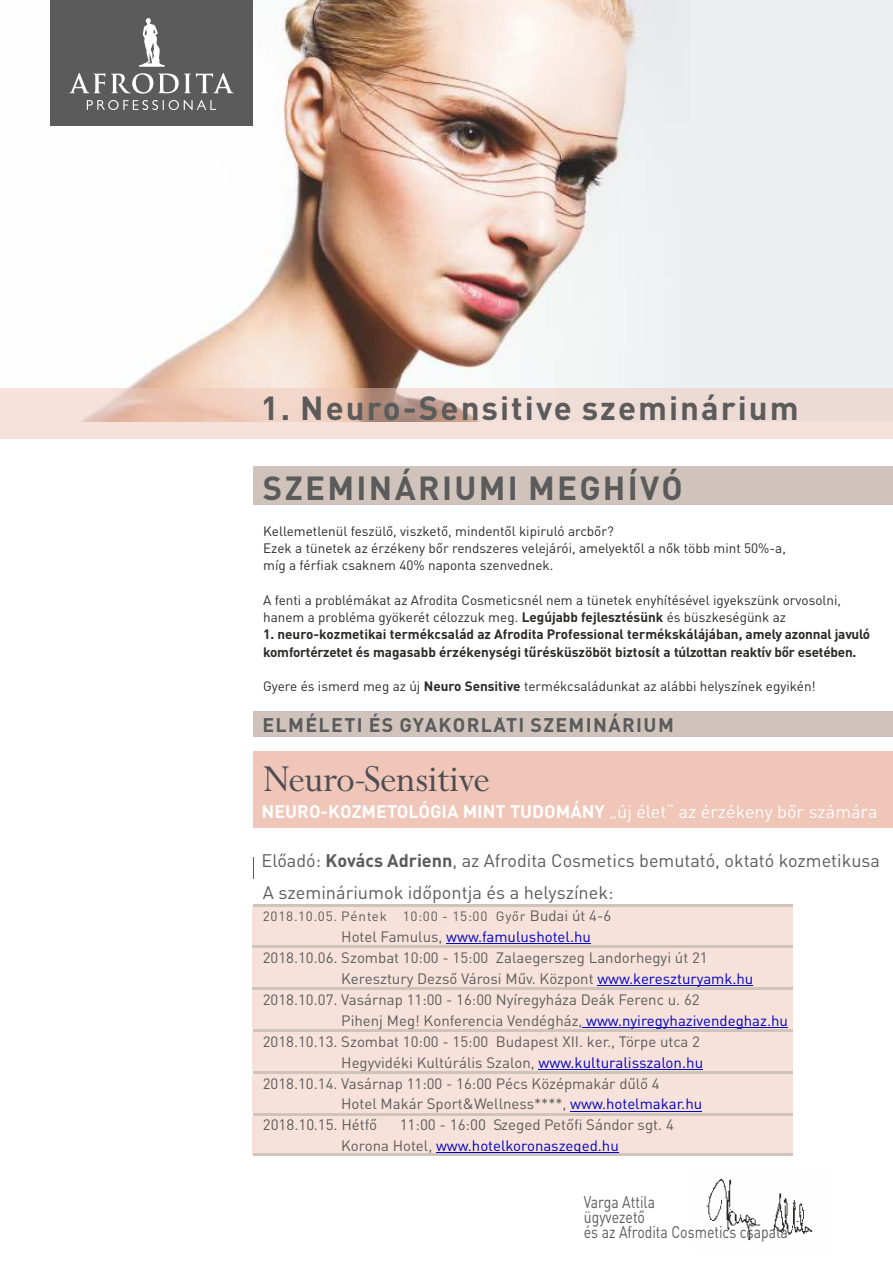
<style>
.page{position:relative;width:893px;height:1263px;background:#fff}
.page>*{position:absolute;margin:0;border:0;box-sizing:border-box;transform-origin:0 0}
.t1{font:42.9px "Perpetua";letter-spacing:-.005em;color:#4d4e53;scale:.96 1}
.t2{font:700 33px "DIN Pro";letter-spacing:.06em;color:#5b5b5b}
.t3{font:700 19.5px "DIN Pro";letter-spacing:.07em;color:#5b5b5b}
.t4{font:18px/32.1px "DIN Pro";color:#5b5b5b}
.t5{font:700 18px "DIN Pro";color:#fefefe}
.t6{font:16.8px/15px "DIN Pro";color:#5b5b5b;scale:.84 1}
.t7{font:15px "DIN Pro";color:#5b5b5b}
.t8{font:14.85px "DIN Pro";color:#5b5b5b}
.t9{font:14.85px "DIN Pro";color:#0000c4}
.t10{font:13.5px/17.2px "DIN Pro";color:#2b2a29}
.t11{font:700 13.5px/17.2px "DIN Pro";color:#2b2a29}
.t12{font:13.35px "DIN Pro";letter-spacing:.06em;color:#5b5b5b}
.s1{font-weight:700}
.s2{font-weight:400}
.s3{font-size:14.85px}
.s4{color:#5b5b5b}
.s5{color:#0000c4}
.s6{font-size:15px;color:#0000c4}
</style>
<div class="page">
<div style="left:253px;top:947px;width:540px;height:40px;background:#f7e2db"></div>
<div style="left:253px;top:1074px;width:540px;height:39px;background:#f7e2db"></div>
<div style="left:252px;top:1116px;width:540px;height:39px;background:#f7e2db"></div>
<div style="left:253px;top:1031px;width:540px;height:40px;background:#f7e2db"></div>
<div style="left:253px;top:990px;width:540px;height:39px;background:#f7e2db"></div>
<div style="left:253px;top:906px;width:540px;height:39px;background:#f7e2db"></div>
<div style="left:253px;top:466px;width:640px;height:38px;background:#cfc3bc"></div>
<img style="left:0;top:0;width:893px;height:389px">
<div style="left:0;top:389px;width:893px;height:50px;background:#efc6b8;opacity:.5"></div>
<div style="left:50px;top:0;width:203px;height:125px;background:#5b5b5b"></div>
<svg style="left:87px;top:100px;width:129px;height:10px"></svg>
<svg style="left:69px;top:73px;width:165px;height:21px"></svg>
<svg style="left:139px;top:18px;width:26px;height:49px"></svg>
<div style="left:253px;top:751px;width:640px;height:76px;background:#efc6b8"></div>
<div style="left:253px;top:711px;width:640px;height:26px;background:#cfc3bc"></div>
<svg style="left:253px;top:857px;width:1px;height:21px"></svg>
<hr style="left:446px;top:943px;width:145px;height:1px;background:#0000c4">
<hr style="left:597px;top:985px;width:156px;height:1px;background:#0000c4">
<hr style="left:586px;top:1027px;width:202px;height:1px;background:#0000c4">
<hr style="left:538px;top:1069px;width:165px;height:1px;background:#0000c4">
<hr style="left:570px;top:1111px;width:132px;height:1px;background:#0000c4">
<hr style="left:436px;top:1152px;width:183px;height:1px;background:#0000c4">
<img style="left:706px;top:1178px;width:107px;height:63px">
<hr style="left:253px;top:945px;width:540px;height:3px;background:#cfc3bc">
<hr style="left:253px;top:987px;width:540px;height:2px;background:#cfc3bc">
<hr style="left:253px;top:1029px;width:540px;height:3px;background:#cfc3bc">
<hr style="left:253px;top:1071px;width:540px;height:3px;background:#cfc3bc">
<hr style="left:253px;top:1113px;width:540px;height:3px;background:#cfc3bc">
<hr style="left:253px;top:1153px;width:539px;height:3px;background:#cfc3bc">
<hr style="left:253px;top:904px;width:540px;height:3px;background:#cfc3bc">
<h2 class="t2" style="left:261px;top:394px;width:539px">1. Neuro-Sensitive szeminárium</h2>
<h2 class="t2" style="left:263px;top:475px;width:421px">SZEMINÁRIUMI MEGHÍVÓ</h2>
<p class="t10" style="left:263px;top:523px;width:524px">Kellemetlenül feszülő, viszkető, mindentől kipiruló arcbőr?<br>Ezek a tünetek az érzékeny bőr rendszeres velejárói, amelyektől a nők több mint 50%-a, míg a férfiak csaknem 40% naponta szenvednek.</p>
<p class="t10" style="left:263px;top:610px;width:524px">hanem a probléma gyökerét célozzuk meg. <span class="s1">Legújabb fejlesztésünk</span> és büszkeségünk az</p>
<p class="t10" style="left:263px;top:592px;width:579px">A fenti a problémákat az Afrodita Cosmeticsnél nem a tünetek enyhítésével igyekszünk orvosolni,</p>
<p class="t11" style="left:263px;top:627px;width:608px">1. neuro-kozmetikai termékcsalád az Afrodita Professional termékskálájában, amely azonnal javuló komfortérzetet és magasabb érzékenységi tűrésküszöböt biztosít a túlzottan reaktív bőr esetében.</p>
<p class="t10" style="left:263px;top:679px;width:554px">Gyere és ismerd meg az új <span class="s1">Neuro Sensitive</span> termékcsaládunkat az alábbi helyszínek egyikén!</p>
<h3 class="t3" style="left:262px;top:717px;width:413px">ELMÉLETI ÉS GYAKORLATI SZEMINÁRIUM</h3>
<h1 class="t1" style="left:263px;top:764px;width:238px">Neuro-Sensitive</h1>
<p class="t5" style="left:262px;top:804px;width:617px">NEURO-KOZMETOLÓGIA MINT TUDOMÁNY <span class="s2">„új élet“ az érzékeny bőr számára</span></p>
<p class="t4" style="left:262px;top:846px;width:620px">Előadó: <span class="s1">Kovács Adrienn</span>, az Afrodita Cosmetics bemutató, oktató kozmetikusa<br>A szemináriumok időpontja és a helyszínek:</p>
<p class="t12" style="left:263px;top:911px;width:350px">2018.10.05. Péntek 10:00 - 15:00 Győr <span class="s3">Budai út 4-6</span></p>
<p class="t9" style="left:341px;top:931px;width:251px"><span class="s4">Hotel Famulus,</span> www.famulushotel.hu</p>
<p class="t8" style="left:263px;top:951px;width:446px">2018.10.06. Szombat 10:00 - 15:00 Zalaegerszeg Landorhegyi út 21</p>
<p class="t8" style="left:341px;top:972px;width:414px">Keresztury Dezső Városi Műv. Központ <span class="s5">www.kereszturyamk.hu</span></p>
<p class="t8" style="left:263px;top:993px;width:438px">2018.10.07. Vasárnap 11:00 - 16:00 Nyíregyháza Deák Ferenc u. 62</p>
<p class="t8" style="left:341px;top:1014px;width:448px">Pihenj Meg! Konferencia Vendégház, <span class="s5">www.nyiregyhazivendeghaz.hu</span></p>
<p class="t8" style="left:263px;top:1035px;width:439px">2018.10.13. Szombat 10:00 - 15:00 Budapest XII. ker., Törpe utca 2</p>
<p class="t8" style="left:341px;top:1056px;width:363px">Hegyvidéki Kultúrális Szalon, <span class="s6">www.kulturalisszalon.hu</span></p>
<p class="t8" style="left:263px;top:1077px;width:398px">2018.10.14. Vasárnap 11:00 - 16:00 Pécs Középmakár dűlő 4</p>
<p class="t8" style="left:341px;top:1098px;width:362px">Hotel Makár Sport&amp;Wellness****, <span class="s5">www.hotelmakar.hu</span></p>
<p class="t7" style="left:263px;top:1119px;width:116px">2018.10.15. Hétfő</p>
<p class="t7" style="left:400px;top:1119px;width:276px">11:00 - 16:00 Szeged <span class="s3">Petőfi Sándor sgt. 4</span></p>
<p class="t9" style="left:341px;top:1140px;width:279px"><span class="s4">Korona Hotel,</span> www.hotelkoronaszeged.hu</p>
<p class="t6" style="left:584px;top:1196px;width:244px">Varga Attila<br>ügyvezető<br>és az Afrodita Cosmetics csapata</p>
</div>
